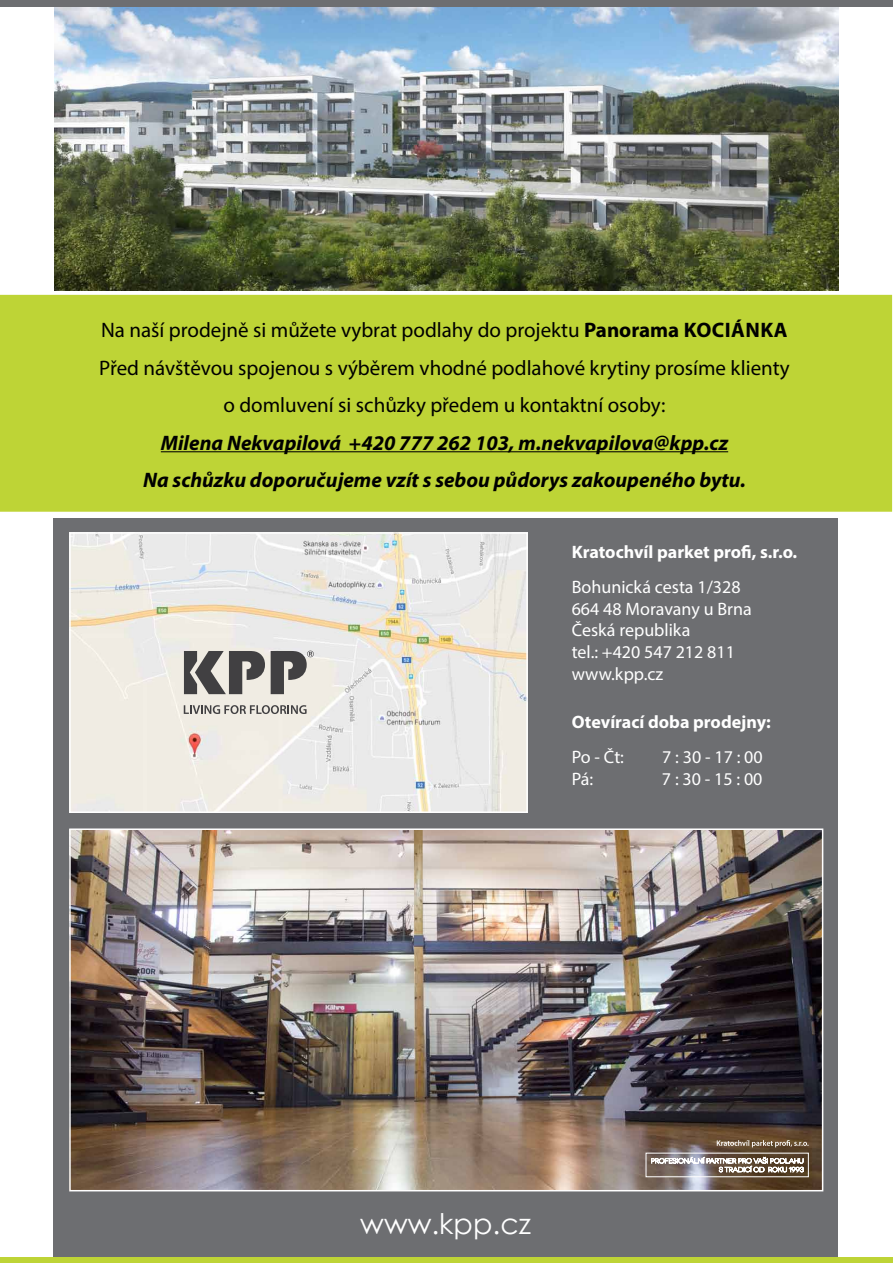
<style>
.page{position:relative;width:893px;height:1263px;background:#fff}
.page>*{position:absolute;margin:0;border:0;box-sizing:border-box;transform-origin:0 0}
.t1{font:28.5px "Century Gothic";color:#fff}
.t2{font:21px/37.5px "Myriad Pro";color:#000;text-align:center}
.t3{font:italic 700 21px/37.5px "Myriad Pro";color:#000;text-align:center}
.t4{font:18px/21.6px "Myriad Pro";color:#fff}
.t5{font:700 18px "Myriad Pro";color:#fff}
.s1{font-weight:700}
</style>
<div class="page">
<img style="left:54px;top:6px;width:785px;height:284px">
<div style="left:53px;top:519px;width:785px;height:744px;background:#6d6e71"></div>
<div style="left:0;top:1257px;width:893px;height:6px;background:#bed436"></div>
<img style="left:72px;top:535px;width:453px;height:275px">
<div style="left:69px;top:532px;width:459px;height:281px;border:2px solid #fff"></div>
<svg style="left:184px;top:651px;width:81px;height:43px;background:#817f7d"></svg>
<svg style="left:271px;top:651px;width:43px;height:43px;background:#8d8b89"></svg>
<svg style="left:184px;top:705px;width:123px;height:9px"></svg>
<img style="left:72px;top:831px;width:748px;height:357px">
<div style="left:69px;top:828px;width:754px;height:363px;border:2px solid #fff"></div>
<div style="left:0;top:295px;width:892px;height:217px;background:#bed436"></div>
<hr style="left:161px;top:451px;width:567px;height:1px;background:#000">
<div style="left:0;top:0;width:893px;height:6px;background:#6d6e71"></div>
<svg style="left:717px;top:1140px;width:92px;height:7px"></svg>
<svg style="left:651px;top:1156px;width:153px;height:17px;background:#a19790"></svg>
<div style="left:646px;top:1153px;width:163px;height:24px;border:1px solid #fff"></div>
<p class="t2" style="left:99px;top:311px;width:692px">Na naší prodejně si můžete vybrat podlahy do projektu <span class="s1">Panorama kociánka<br></span>Před návštěvou spojenou s výběrem vhodné podlahové krytiny prosíme klienty o domluvení si schůzky předem u kontaktní osoby:</p>
<p class="t3" style="left:143px;top:423px;width:604px">Milena Nekvapilová +420 777 262 103, m.nekvapilova@kpp.cz<br>Na schůzku doporučujeme vzít s sebou půdorys zakoupeného bytu.</p>
<p class="t5" style="left:572px;top:540px;width:227px">Kratochvíl parket profi, s.r.o.</p>
<p class="t4" style="left:572px;top:576px;width:182px">Bohunická cesta 1/328<br>664 48 Moravany u Brna<br>Česká republika<br>tel.: +420 547 212 811 www.kpp.cz</p>
<p class="t5" style="left:572px;top:710px;width:201px">Otevírací doba prodejny:</p>
<p class="t4" style="left:572px;top:746px;width:54px">Po - Čt:</p>
<p class="t4" style="left:662px;top:746px;width:102px">7 : 30 - 17 : 00</p>
<p class="t4" style="left:572px;top:768px;width:23px">Pá:</p>
<p class="t4" style="left:662px;top:768px;width:102px">7 : 30 - 15 : 00</p>
<h1 class="t1" style="left:360px;top:1203px;width:172px">www.kpp.cz</h1>
</div>
